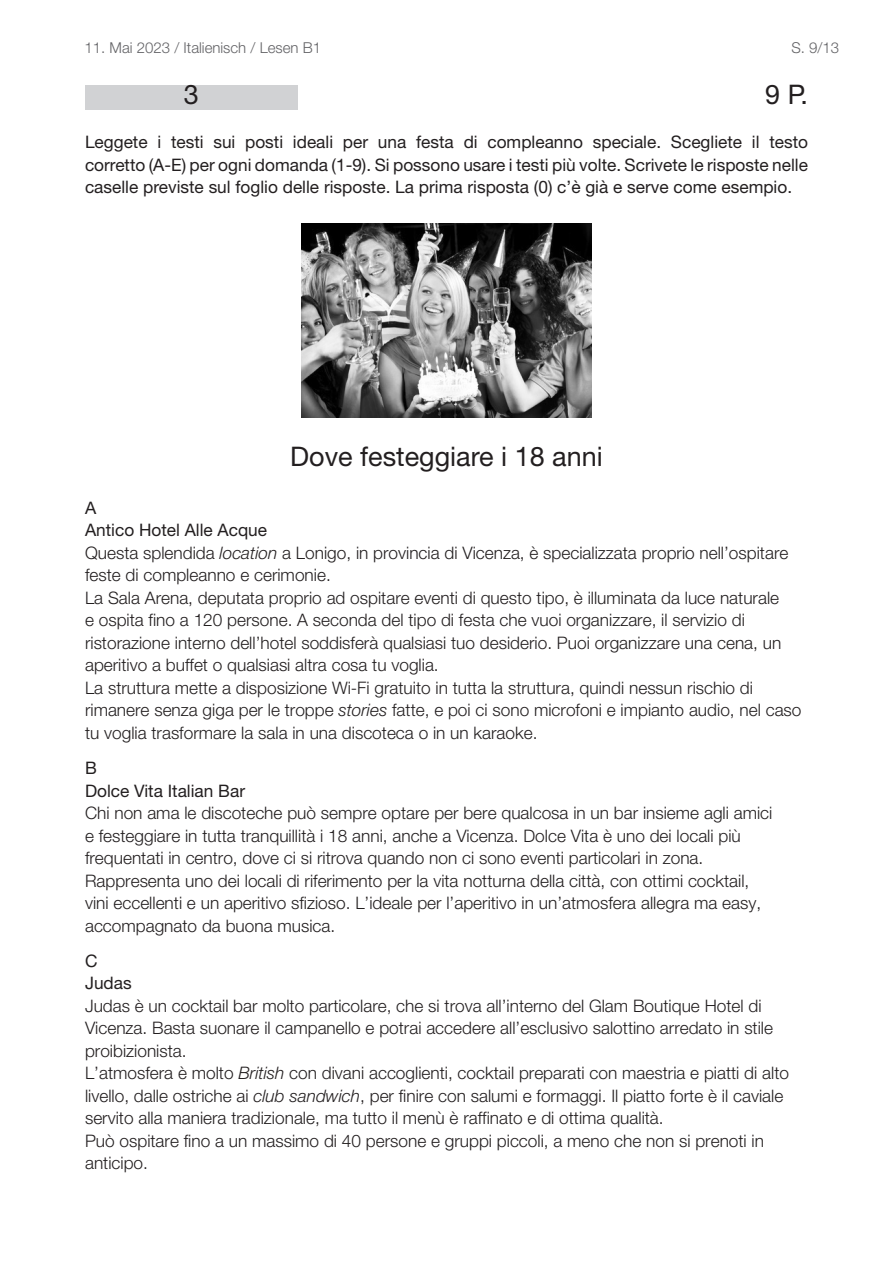
<style>
.page{position:relative;width:893px;height:1263px;background:#fff}
.page>*{position:absolute;margin:0;border:0;box-sizing:border-box;transform-origin:0 0}
.t1{font:27px "Helvetica Neue LT Pro";color:#231f20}
.t2{font:300 17.25px/22.5px "Helvetica Neue LT Pro";color:#231f20}
.t3{font:17.25px/22.5px "Helvetica Neue LT Pro";color:#231f20}
.t4{font:300 15px "Helvetica Neue LT Std";color:#636366}
.s1{font-weight:400}
.s2{font-style:italic}
</style>
<div class="page">
<div style="left:85px;top:85px;width:213px;height:24px;background:#d1d2d4"></div>
<img style="left:302px;top:224px;width:289px;height:193px">
<p class="t4" style="left:85px;top:39px;width:238px">11. Mai 2023 / Italienisch / Lesen B1</p>
<p class="t4" style="left:791px;top:39px;width:49px">S. 9/13</p>
<h1 class="t1" style="left:184px;top:78px;width:17px">3</h1>
<h1 class="t1" style="left:765px;top:78px;width:44px">9 P.</h1>
<p class="t3" style="left:85px;top:130px;width:724px;text-align:justify">Leggete i testi sui posti ideali per una festa di compleanno speciale. Scegliete il testo corretto (A-E) per ogni domanda (1-9). Si possono usare i testi più volte. Scrivete le risposte nelle caselle previste sul foglio delle risposte. La prima risposta (0) c’è già e serve come esempio.</p>
<h1 class="t1" style="left:290px;top:440px;width:314px">Dove festeggiare i 18 anni</h1>
<p class="t2" style="left:85px;top:496px;width:718px"><span class="s1">A<br>Antico Hotel Alle Acque<br></span>Questa splendida <span class="s2">location</span> a Lonigo, in provincia di Vicenza, è specializzata proprio nell’ospitare feste di compleanno e cerimonie.<br>La Sala Arena, deputata proprio ad ospitare eventi di questo tipo, è illuminata da luce naturale<br>e ospita fino a 120 persone. A seconda del tipo di festa che vuoi organizzare, il servizio di ristorazione interno dell’hotel soddisferà qualsiasi tuo desiderio. Puoi organizzare una cena, un aperitivo a buffet o qualsiasi altra cosa tu voglia.<br>La struttura mette a disposizione Wi-Fi gratuito in tutta la struttura, quindi nessun rischio di rimanere senza giga per le troppe <span class="s2">stories</span> fatte, e poi ci sono microfoni e impianto audio, nel caso tu voglia trasformare la sala in una discoteca o in un karaoke.</p>
<p class="t3" style="left:85px;top:756px;width:162px">B<br>Dolce Vita Italian Bar</p>
<p class="t2" style="left:85px;top:801px;width:689px">Chi non ama le discoteche può sempre optare per bere qualcosa in un bar insieme agli amici e festeggiare in tutta tranquillità i 18 anni, anche a Vicenza. Dolce Vita è uno dei locali più frequentati in centro, dove ci si ritrova quando non ci sono eventi particolari in zona.<br>Rappresenta uno dei locali di riferimento per la vita notturna della città, con ottimi cocktail, vini eccellenti e un aperitivo sfizioso. L’ideale per l’aperitivo in un’atmosfera allegra ma easy, accompagnato da buona musica.</p>
<p class="t3" style="left:85px;top:949px;width:48px">C<br>Judas</p>
<p class="t2" style="left:85px;top:994px;width:705px">Judas è un cocktail bar molto particolare, che si trova all’interno del Glam Boutique Hotel di Vicenza. Basta suonare il campanello e potrai accedere all’esclusivo salottino arredato in stile proibizionista.<br>L’atmosfera è molto <span class="s2">British</span> con divani accoglienti, cocktail preparati con maestria e piatti di alto livello, dalle ostriche ai <span class="s2">club sandwich</span>, per finire con salumi e formaggi. Il piatto forte è il caviale servito alla maniera tradizionale, ma tutto il menù è raffinato e di ottima qualità.<br>Può ospitare fino a un massimo di 40 persone e gruppi piccoli, a meno che non si prenoti in anticipo.</p>
</div>
